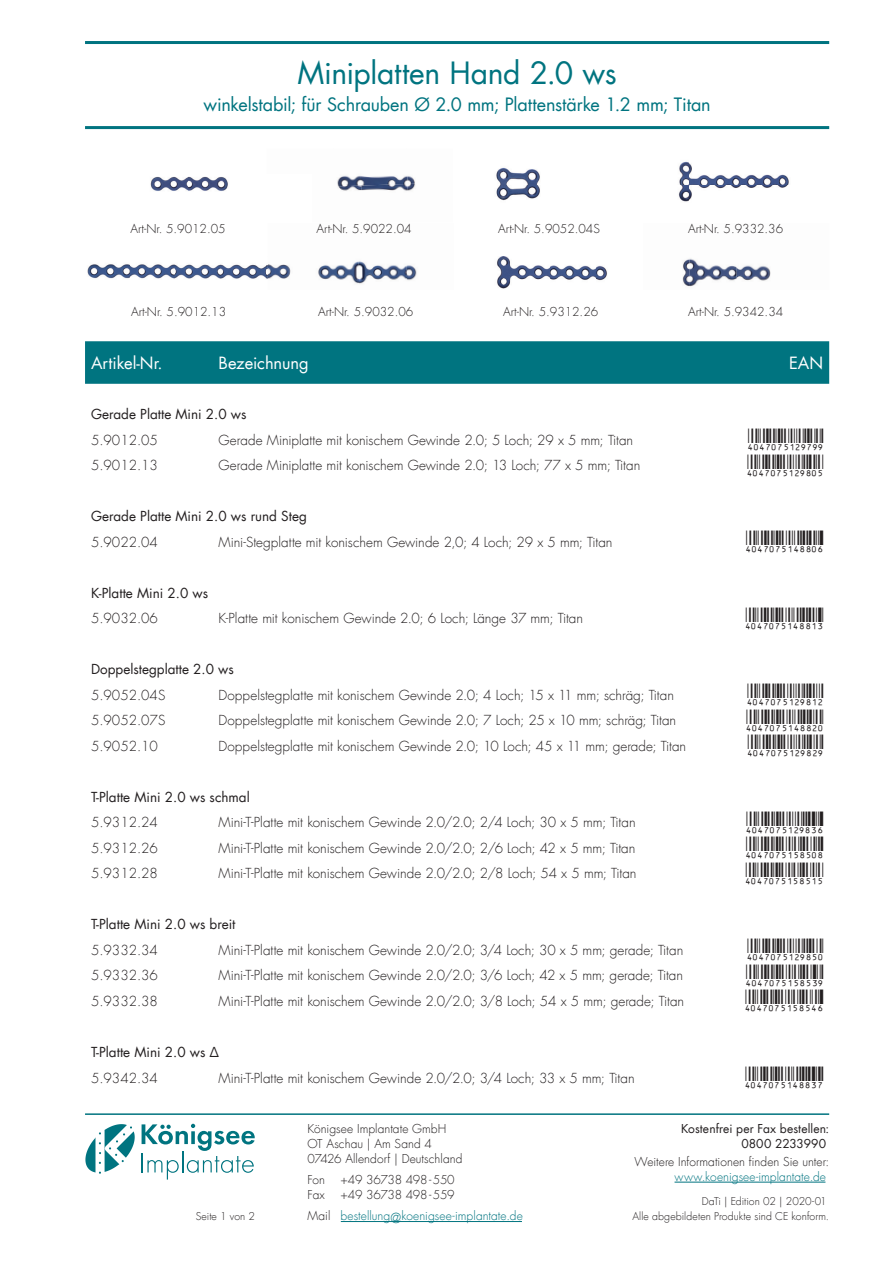
<style>
.page{position:relative;width:893px;height:1263px;background:#fff}
.page>*{position:absolute;margin:0;border:0;box-sizing:border-box;transform-origin:0 0}
.t1{font:30px "Futura Com";letter-spacing:-.01em;color:#007480}
.t2{font:18px "Futura Com";letter-spacing:-.01em;color:#007480}
.t3{font:16.5px "Futura Com";color:#fff}
.t4{font:300 13.5px "Futura Com";color:#231f20}
.t5{font:13.5px "Futura Com";color:#231f20}
.t6{font:300 12px/15px "Futura Com";color:#231f20}
.t7{font:300 12px "Futura Com";letter-spacing:.005em;color:#007480}
.t8{font:12px/15px "Futura Com";letter-spacing:.005em;color:#231f20;text-align:right}
.t9{font:300 12px "Futura Com";letter-spacing:-.02em;color:#231f20}
.t10{font:300 12px "Futura Com";letter-spacing:-.03em;color:#231f20}
.t11{font:300 10.5px/15px "Futura Com";letter-spacing:.005em;color:#231f20;text-align:right}
.s1{color:#231f20}
.s2{font-size:13.5px}
</style>
<div class="page">
<hr style="left:85px;top:1113px;width:744px;height:2px;background:#007480">
<hr style="left:674px;top:1182px;width:151px;height:1px;background:#007480">
<hr style="left:85px;top:41px;width:744px;height:3px;background:#007480">
<hr style="left:85px;top:126px;width:744px;height:3px;background:#007480">
<hr style="left:141px;top:1152px;width:2px;height:20px;background:#007480">
<svg style="left:142px;top:1124px;width:113px;height:55px"></svg>
<svg style="left:85px;top:1124px;width:50px;height:50px"></svg>
<hr style="left:341px;top:1221px;width:181px;height:1px;background:#007480">
<div style="left:85px;top:341px;width:744px;height:43px;background:#007480"></div>
<img style="left:87px;top:264px;width:181px;height:15px">
<img style="left:268px;top:261px;width:149px;height:23px">
<img style="left:497px;top:256px;width:274px;height:33px">
<img style="left:496px;top:161px;width:293px;height:41px">
<img style="left:150px;top:176px;width:78px;height:15px">
<img style="left:337px;top:175px;width:69px;height:11px">
<img style="left:406px;top:176px;width:9px;height:6px">
<img style="left:338px;top:186px;width:23px;height:5px">
<img style="left:361px;top:184px;width:47px;height:7px">
<img style="left:408px;top:182px;width:8px;height:9px">
<h1 class="t1" style="left:298px;top:52px;width:321px">Miniplatten Hand 2.0 ws</h1>
<h2 class="t2" style="left:204px;top:92px;width:509px">winkelstabil; für Schrauben Ø 2.0 mm; Plattenstärke 1.2 mm; Titan</h2>
<p class="t6" style="left:130px;top:221px;width:97px">Art-Nr. 5.9012.05</p>
<p class="t6" style="left:317px;top:221px;width:97px">Art-Nr. 5.9022.04</p>
<p class="t6" style="left:498px;top:221px;width:103px">Art-Nr. 5.9052.04S</p>
<p class="t6" style="left:688px;top:221px;width:97px">Art-Nr. 5.9332.36</p>
<p class="t6" style="left:131px;top:305px;width:97px">Art-Nr. 5.9012.13</p>
<p class="t6" style="left:318px;top:305px;width:97px">Art-Nr. 5.9032.06</p>
<p class="t6" style="left:503px;top:305px;width:97px">Art-Nr. 5.9312.26</p>
<p class="t6" style="left:688px;top:305px;width:97px">Art-Nr. 5.9342.34</p>
<p class="t3" style="left:91px;top:352px;width:73px">Artikel-Nr.</p>
<p class="t3" style="left:219px;top:352px;width:92px">Bezeichnung</p>
<p class="t3" style="left:789px;top:352px;width:36px">EAN</p>
<p class="t5" style="left:91px;top:405px;width:157px">Gerade Platte Mini 2.0 ws</p>
<p class="t4" style="left:91px;top:431px;width:68px">5.9012.05</p>
<p class="t4" style="left:219px;top:431px;width:416px">Gerade Miniplatte mit konischem Gewinde 2.0; 5 Loch; 29 x 5 mm; Titan</p>
<p class="t4" style="left:91px;top:456px;width:68px">5.9012.13</p>
<p class="t4" style="left:219px;top:456px;width:423px">Gerade Miniplatte mit konischem Gewinde 2.0; 13 Loch; 77 x 5 mm; Titan</p>
<p class="t5" style="left:91px;top:507px;width:217px">Gerade Platte Mini 2.0 ws rund Steg</p>
<p class="t4" style="left:91px;top:533px;width:68px">5.9022.04</p>
<p class="t4" style="left:219px;top:533px;width:395px">Mini-Stegplatte mit konischem Gewinde 2,0; 4 Loch; 29 x 5 mm; Titan</p>
<p class="t5" style="left:91px;top:583px;width:119px">K-Platte Mini 2.0 ws</p>
<p class="t4" style="left:91px;top:609px;width:68px">5.9032.06</p>
<p class="t4" style="left:219px;top:609px;width:366px">K-Platte mit konischem Gewinde 2.0; 6 Loch; Länge 37 mm; Titan</p>
<p class="t5" style="left:91px;top:660px;width:144px">Doppelstegplatte 2.0 ws</p>
<p class="t4" style="left:91px;top:686px;width:76px">5.9052.04S</p>
<p class="t4" style="left:219px;top:686px;width:457px">Doppelstegplatte mit konischem Gewinde 2.0; 4 Loch; 15 x 11 mm; schräg; Titan</p>
<p class="t4" style="left:91px;top:711px;width:76px">5.9052.07S</p>
<p class="t4" style="left:219px;top:711px;width:459px">Doppelstegplatte mit konischem Gewinde 2.0; 7 Loch; 25 x 10 mm; schräg; Titan</p>
<p class="t4" style="left:91px;top:737px;width:68px">5.9052.10</p>
<p class="t4" style="left:219px;top:737px;width:469px">Doppelstegplatte mit konischem Gewinde 2.0; 10 Loch; 45 x 11 mm; gerade; Titan</p>
<p class="t5" style="left:91px;top:788px;width:160px">T-Platte Mini 2.0 ws schmal</p>
<p class="t4" style="left:91px;top:814px;width:68px">5.9312.24</p>
<p class="t4" style="left:219px;top:814px;width:419px">Mini-T-Platte mit konischem Gewinde 2.0/2.0; 2/4 Loch; 30 x 5 mm; Titan</p>
<p class="t4" style="left:91px;top:839px;width:68px">5.9312.26</p>
<p class="t4" style="left:219px;top:839px;width:418px">Mini-T-Platte mit konischem Gewinde 2.0/2.0; 2/6 Loch; 42 x 5 mm; Titan</p>
<p class="t4" style="left:91px;top:865px;width:68px">5.9312.28</p>
<p class="t4" style="left:219px;top:865px;width:419px">Mini-T-Platte mit konischem Gewinde 2.0/2.0; 2/8 Loch; 54 x 5 mm; Titan</p>
<p class="t5" style="left:91px;top:915px;width:146px">T-Platte Mini 2.0 ws breit</p>
<p class="t4" style="left:91px;top:941px;width:68px">5.9332.34</p>
<p class="t4" style="left:219px;top:941px;width:466px">Mini-T-Platte mit konischem Gewinde 2.0/2.0; 3/4 Loch; 30 x 5 mm; gerade; Titan</p>
<p class="t4" style="left:91px;top:967px;width:68px">5.9332.36</p>
<p class="t4" style="left:219px;top:967px;width:466px">Mini-T-Platte mit konischem Gewinde 2.0/2.0; 3/6 Loch; 42 x 5 mm; gerade; Titan</p>
<p class="t4" style="left:91px;top:992px;width:68px">5.9332.38</p>
<p class="t4" style="left:219px;top:992px;width:467px">Mini-T-Platte mit konischem Gewinde 2.0/2.0; 3/8 Loch; 54 x 5 mm; gerade; Titan</p>
<p class="t5" style="left:91px;top:1043px;width:130px">T-Platte Mini 2.0 ws ∆</p>
<p class="t4" style="left:91px;top:1069px;width:68px">5.9342.34</p>
<p class="t4" style="left:219px;top:1069px;width:417px">Mini-T-Platte mit konischem Gewinde 2.0/2.0; 3/4 Loch; 33 x 5 mm; Titan</p>
<p class="t6" style="left:308px;top:1121px;width:156px">Königsee Implantate GmbH<br>OT Aschau | Am Sand 4<br>07426 Allendorf | Deutschland</p>
<p class="t6" style="left:308px;top:1172px;width:19px">Fon</p>
<p class="t9" style="left:341px;top:1172px;width:116px">+49 36738 498 - 550</p>
<p class="t6" style="left:308px;top:1187px;width:19px">Fax</p>
<p class="t10" style="left:341px;top:1187px;width:115px">+49 36738 498 - 559</p>
<p class="t11" style="left:196px;top:1209px;width:61px">Seite 1 von 2</p>
<p class="t7" style="left:308px;top:1208px;width:217px"><span class="s1">Mail</span> bestellung<span class="s2">@</span>koenigsee-implantate.de</p>
<p class="t8" style="left:681px;top:1120px;width:150px">Kostenfrei per Fax bestellen:<br>0800 2233990</p>
<p class="t6" style="left:635px;top:1154px;width:196px">Weitere Informationen finden Sie unter:</p>
<p class="t7" style="left:674px;top:1169px;width:153px">www.koenigsee-implantate.de</p>
<p class="t11" style="left:632px;top:1194px;width:198px">DaTi | Edition 02 | 2020-01<br>Alle abgebildeten Produkte sind CE konform.</p>
</div>
